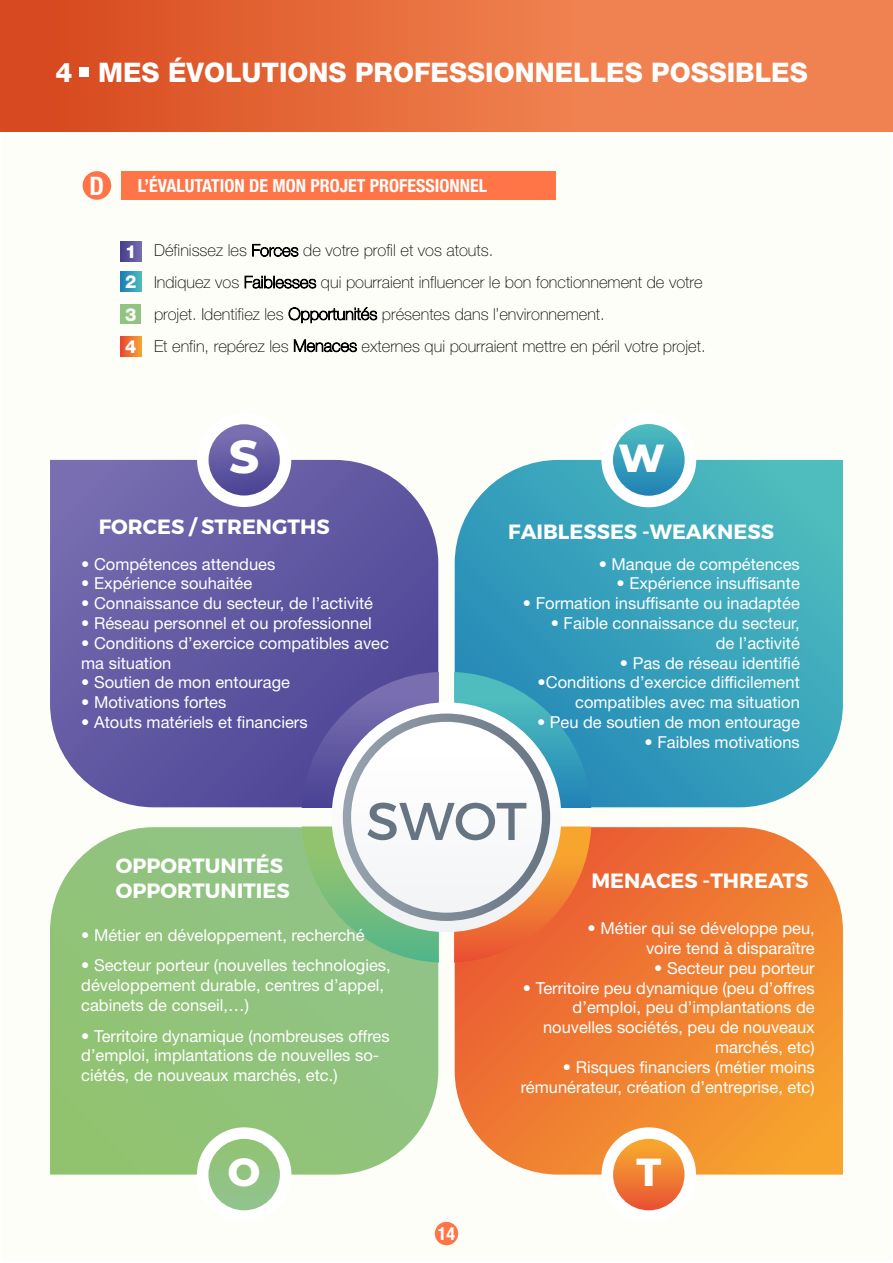
<style>
.page{position:relative;width:893px;height:1263px;background:#fefef9}
.page>*{position:absolute;margin:0;border:0;box-sizing:border-box;transform-origin:0 0}
.t1{font:53.1px "Montserrat";color:#677481}
.t2{font:800 46.35px "Montserrat";color:#fff}
.t3{font:800 39.15px "Montserrat";color:#fff}
.t4{font:800 39px "Montserrat";color:#fff}
.t5{font:800 27px "Helvetica Neue LT Std";color:#fff}
.t6{font:700 condensed 25.5px "Helvetica Neue LT Std";color:#fff}
.t7{font:700 20.7px/24.8px "Montserrat";color:#fff}
.t8{font:700 condensed 18px "Helvetica Neue LT Std";color:#fff}
.t9{font:800 18px/30.3px "Helvetica Neue LT Std";color:#fff}
.t10{font:16.5px/19.8px "Helvetica Neue LT Std";color:#fff;text-align:right}
.t11{font:100 16.5px/31.8px "Helvetica Neue LT Std";color:#000}
</style>
<div class="page">
<div style="left:83px;top:171px;width:28px;height:29px;background:#ff7547;border-radius:50%"></div>
<div style="left:121px;top:171px;width:434px;height:29px;background:#ff7547"></div>
<div style="left:0;top:0;width:893px;height:132px;background:linear-gradient(to right,#d94e22,#f68f5c)"></div>
<div style="left:79px;top:67px;width:9px;height:9px;background:#fff"></div>
<div style="left:121px;top:242px;width:20px;height:19px;background:linear-gradient(to right,#483f92,#7167ac)"></div>
<div style="left:121px;top:272px;width:20px;height:20px;background:linear-gradient(to right,#1b80b6,#49b5bd)"></div>
<div style="left:121px;top:304px;width:20px;height:20px;background:#91c383"></div>
<div style="left:121px;top:337px;width:20px;height:20px;background:linear-gradient(to right,#e84b33,#f59c30)"></div>
<svg style="left:50px;top:460px;width:388px;height:347px;background:#6960a6"></svg>
<svg style="left:455px;top:460px;width:388px;height:347px;background:#40a6bd"></svg>
<svg style="left:50px;top:827px;width:388px;height:347px;background:#95c581"></svg>
<svg style="left:455px;top:827px;width:388px;height:347px;background:#f08439"></svg>
<svg style="left:302px;top:672px;width:289px;height:290px"></svg>
<div style="left:197px;top:413px;width:94px;height:94px;background:#fff;border-radius:50%"></div>
<div style="left:209px;top:424px;width:71px;height:71px;background:linear-gradient(to bottom,#8379b7,#494194);border-radius:36px"></div>
<div style="left:601px;top:412px;width:95px;height:95px;background:#fff;border-radius:50%"></div>
<div style="left:613px;top:424px;width:72px;height:72px;background:linear-gradient(to bottom,#50bebf,#2585b8);border-radius:36px"></div>
<svg style="left:197px;top:1127px;width:94px;height:84px"></svg>
<div style="left:208px;top:1139px;width:72px;height:71px;background:linear-gradient(to bottom,#93c475,#92c491);border-radius:36px"></div>
<svg style="left:602px;top:1127px;width:94px;height:84px"></svg>
<div style="left:613px;top:1139px;width:71px;height:71px;background:linear-gradient(to bottom,#f8af31,#e95235);border-radius:36px"></div>
<div style="left:435px;top:1222px;width:23px;height:23px;background:#ff7547;border-radius:50%"></div>
<h3 class="t5" style="left:56px;top:56px;width:754px">4 MES ÉVOLUTIONS PROFESSIONNELLES POSSIBLES</h3>
<h3 class="t6" style="left:90px;top:170px;width:16px">D</h3>
<p class="t8" style="left:138px;top:175px;width:351px">L’ÉVALUTATION DE MON PROJET PROFESSIONNEL</p>
<p class="t9" style="left:125px;top:236px;width:13px">1<br>2</p>
<p class="t9" style="left:125px;top:298px;width:13px;line-height:32.5px">3<br>4</p>
<p class="t11" style="left:154px;top:234px;width:553px">Définissez les Forces de votre profil et vos atouts.<br>Indiquez vos Faiblesses qui pourraient influencer le bon fonctionnement de votre projet. Identifiez les Opportunités présentes dans l’environnement.<br>Et enfin, repérez les Menaces externes qui pourraient mettre en péril votre projet.</p>
<h2 class="t2" style="left:229px;top:423px;width:31px">S</h2>
<h3 class="t3" style="left:619px;top:429px;width:48px">W</h3>
<p class="t7" style="left:99px;top:514px;width:232px">FORCES / STRENGTHS</p>
<p class="t10" style="left:81px;top:553px;width:196px">• Compétences attendues</p>
<p class="t10" style="left:81px;top:573px;width:173px">• Expérience souhaitée</p>
<p class="t10" style="left:81px;top:593px;width:293px">• Connaissance du secteur, de l’activité</p>
<p class="t10" style="left:81px;top:613px;width:292px">• Réseau personnel et ou professionnel</p>
<p class="t10" style="left:81px;top:633px;width:309px;text-align:left">• Conditions d’exercice compatibles avec ma situation</p>
<p class="t10" style="left:81px;top:672px;width:210px">• Soutien de mon entourage</p>
<p class="t10" style="left:81px;top:692px;width:147px">• Motivations fortes</p>
<p class="t10" style="left:81px;top:712px;width:228px">• Atouts matériels et financiers</p>
<p class="t7" style="left:508px;top:519px;width:267px">FAIBLESSES -WEAKNESS</p>
<p class="t10" style="left:599px;top:553px;width:203px">• Manque de compétences</p>
<p class="t10" style="left:616px;top:573px;width:185px">• Expérience insuffisante</p>
<p class="t10" style="left:523px;top:593px;width:278px">• Formation insuffisante ou inadaptée</p>
<p class="t10" style="left:551px;top:613px;width:251px">• Faible connaissance du secteur, de l’activité</p>
<p class="t10" style="left:620px;top:652px;width:181px">• Pas de réseau identifié</p>
<p class="t10" style="left:538px;top:672px;width:264px">•Conditions d’exercice difficilement compatibles avec ma situation</p>
<p class="t10" style="left:537px;top:712px;width:264px">• Peu de soutien de mon entourage</p>
<p class="t10" style="left:645px;top:732px;width:157px">• Faibles motivations</p>
<p class="t7" style="left:116px;top:854px;width:175px">OPPORTUNITÉS<br>OPPORTUNITIES</p>
<h1 class="t1" style="left:366px;top:788px;width:162px">SWOT</h1>
<p class="t7" style="left:591px;top:868px;width:218px">MENACES -THREATS</p>
<p class="t10" style="left:81px;top:925px;width:285px">• Métier en développement, recherché</p>
<p class="t10" style="left:81px;top:955px;width:311px;text-align:left">• Secteur porteur (nouvelles technologies, développement durable, centres d’appel, cabinets de conseil,…)</p>
<p class="t10" style="left:81px;top:1025px;width:310px;text-align:left">• Territoire dynamique (nombreuses offres d’emploi, implantations de nouvelles so&shy;ciétés, de nouveaux marchés, etc.)</p>
<p class="t10" style="left:588px;top:918px;width:229px">• Métier qui se développe peu, voire tend à disparaître</p>
<p class="t10" style="left:654px;top:958px;width:162px">• Secteur peu porteur</p>
<p class="t10" style="left:523px;top:977px;width:293px">• Territoire peu dynamique (peu d’offres d’emploi, peu d’implantations de nouvelles sociétés, peu de nouveaux marchés, etc)</p>
<p class="t10" style="left:521px;top:1057px;width:296px">• Risques financiers (métier moins rémunérateur, création d’entreprise, etc)</p>
<h3 class="t4" style="left:228px;top:1143px;width:35px">O</h3>
<h3 class="t4" style="left:636px;top:1143px;width:26px">T</h3>
<p class="t8" style="left:438px;top:1222px;width:19px">14</p>
</div>
